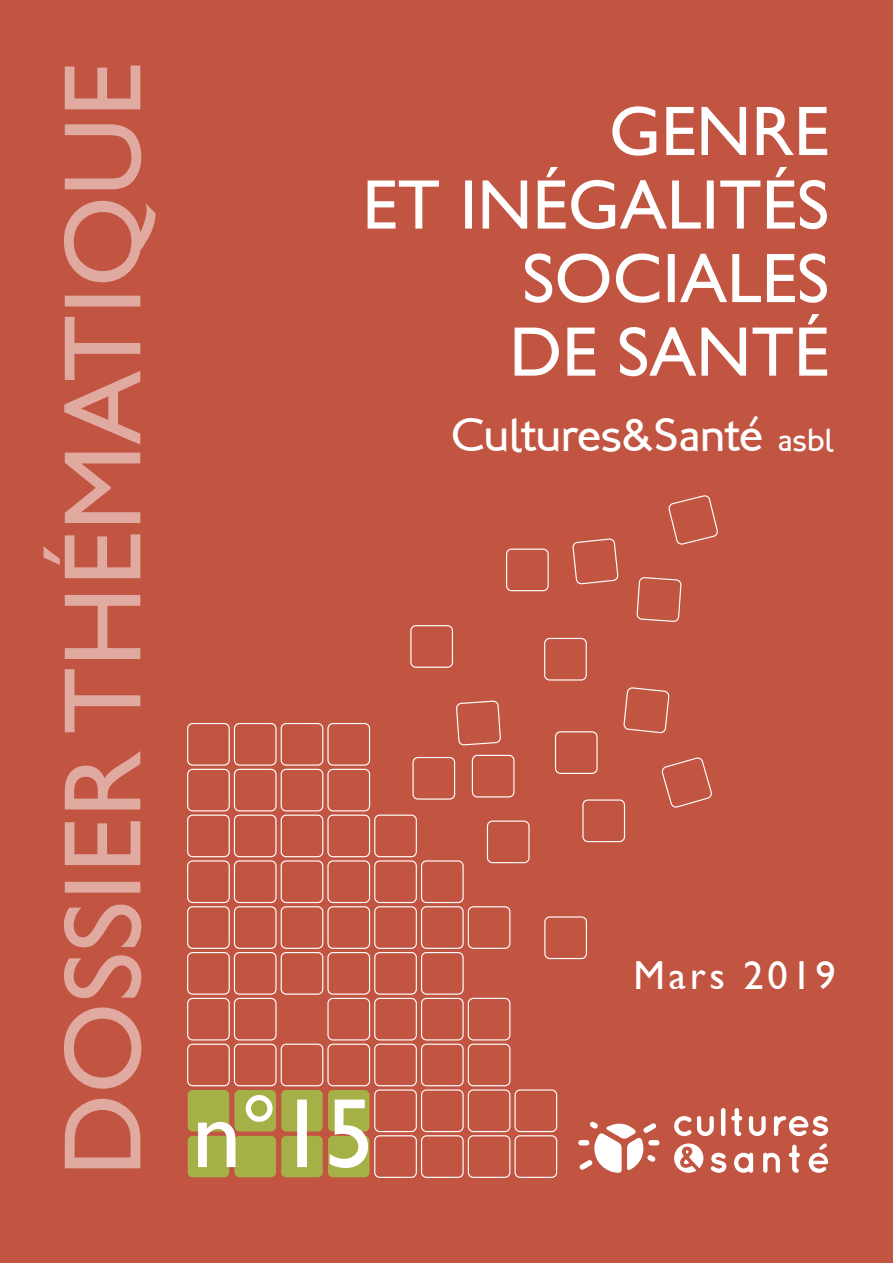
<style>
.page{position:relative;width:893px;height:1263px;background:#c25442}
.page>*{position:absolute;margin:0;border:0;box-sizing:border-box;transform-origin:0 0}
.t1{font:110.7px "Gill Sans";color:#e0aaa0}
.t2{font:99px "Gill Sans";color:#fff}
.t3{font:70.5px/73.5px "Gill Sans";color:#fff;text-align:right}
.t4{font:48px "London Between";letter-spacing:-.01em;color:#fff}
.t5{font:40.5px "Gill Sans";letter-spacing:.09em;color:#fff}
.s1{font-size:33px}
.s2{font-family:"Arial"}
</style>
<div class="page">
<div style="left:188px;top:1136px;width:41px;height:41px;background:#a5b046;border-radius:5px"></div>
<div style="left:374px;top:1135px;width:43px;height:43px;border:1px solid #fff;border-radius:5px"></div>
<div style="left:281px;top:1136px;width:42px;height:41px;background:#a5b046;border-radius:5px"></div>
<div style="left:468px;top:1135px;width:42px;height:43px;border:1px solid #fff;border-radius:5px"></div>
<div style="left:234px;top:1136px;width:42px;height:41px;background:#a5b046;border-radius:5px"></div>
<div style="left:421px;top:1135px;width:43px;height:43px;border:1px solid #fff;border-radius:5px"></div>
<div style="left:328px;top:1136px;width:42px;height:41px;background:#a5b046;border-radius:5px"></div>
<div style="left:514px;top:1135px;width:43px;height:43px;border:1px solid #fff;border-radius:5px"></div>
<div style="left:188px;top:1090px;width:41px;height:41px;background:#a5b046;border-radius:5px"></div>
<div style="left:374px;top:1089px;width:43px;height:43px;border:1px solid #fff;border-radius:5px"></div>
<div style="left:281px;top:1090px;width:42px;height:41px;background:#a5b046;border-radius:5px"></div>
<div style="left:468px;top:1089px;width:42px;height:43px;border:1px solid #fff;border-radius:5px"></div>
<div style="left:234px;top:1090px;width:42px;height:41px;background:#a5b046;border-radius:5px"></div>
<div style="left:421px;top:1089px;width:43px;height:43px;border:1px solid #fff;border-radius:5px"></div>
<div style="left:328px;top:1090px;width:42px;height:41px;background:#a5b046;border-radius:5px"></div>
<div style="left:514px;top:1089px;width:43px;height:43px;border:1px solid #fff;border-radius:5px"></div>
<div style="left:187px;top:1043px;width:43px;height:43px;border:1px solid #fff;border-radius:5px"></div>
<div style="left:374px;top:1043px;width:43px;height:43px;border:1px solid #fff;border-radius:5px"></div>
<div style="left:281px;top:1043px;width:42px;height:43px;border:1px solid #fff;border-radius:5px"></div>
<div style="left:468px;top:1043px;width:42px;height:43px;border:1px solid #fff;border-radius:5px"></div>
<div style="left:234px;top:1043px;width:43px;height:43px;border:1px solid #fff;border-radius:5px"></div>
<div style="left:421px;top:1043px;width:43px;height:43px;border:1px solid #fff;border-radius:5px"></div>
<div style="left:327px;top:1043px;width:43px;height:43px;border:1px solid #fff;border-radius:5px"></div>
<div style="left:187px;top:998px;width:43px;height:42px;border:1px solid #fff;border-radius:5px"></div>
<div style="left:374px;top:998px;width:43px;height:42px;border:1px solid #fff;border-radius:5px"></div>
<div style="left:468px;top:998px;width:42px;height:42px;border:1px solid #fff;border-radius:5px"></div>
<div style="left:234px;top:998px;width:43px;height:42px;border:1px solid #fff;border-radius:5px"></div>
<div style="left:421px;top:998px;width:43px;height:42px;border:1px solid #fff;border-radius:5px"></div>
<div style="left:327px;top:998px;width:43px;height:42px;border:1px solid #fff;border-radius:5px"></div>
<div style="left:187px;top:952px;width:43px;height:43px;border:1px solid #fff;border-radius:5px"></div>
<div style="left:374px;top:952px;width:43px;height:43px;border:1px solid #fff;border-radius:5px"></div>
<div style="left:281px;top:952px;width:42px;height:43px;border:1px solid #fff;border-radius:5px"></div>
<div style="left:234px;top:952px;width:43px;height:43px;border:1px solid #fff;border-radius:5px"></div>
<div style="left:421px;top:952px;width:43px;height:43px;border:1px solid #fff;border-radius:5px"></div>
<div style="left:327px;top:952px;width:43px;height:43px;border:1px solid #fff;border-radius:5px"></div>
<div style="left:544px;top:916px;width:43px;height:43px;border:1px solid #fff;border-radius:5px"></div>
<div style="left:187px;top:906px;width:43px;height:43px;border:1px solid #fff;border-radius:5px"></div>
<div style="left:374px;top:906px;width:43px;height:43px;border:1px solid #fff;border-radius:5px"></div>
<div style="left:281px;top:906px;width:42px;height:43px;border:1px solid #fff;border-radius:5px"></div>
<div style="left:468px;top:906px;width:42px;height:43px;border:1px solid #fff;border-radius:5px"></div>
<div style="left:234px;top:906px;width:43px;height:43px;border:1px solid #fff;border-radius:5px"></div>
<div style="left:421px;top:906px;width:43px;height:43px;border:1px solid #fff;border-radius:5px"></div>
<div style="left:327px;top:906px;width:43px;height:43px;border:1px solid #fff;border-radius:5px"></div>
<div style="left:582px;top:799px;width:43px;height:43px;border:1px solid #fff;border-radius:5px"></div>
<div style="left:187px;top:860px;width:43px;height:43px;border:1px solid #fff;border-radius:5px"></div>
<div style="left:374px;top:860px;width:43px;height:43px;border:1px solid #fff;border-radius:5px"></div>
<div style="left:281px;top:860px;width:42px;height:43px;border:1px solid #fff;border-radius:5px"></div>
<div style="left:487px;top:820px;width:43px;height:43px;border:1px solid #fff;border-radius:5px"></div>
<div style="left:234px;top:860px;width:43px;height:43px;border:1px solid #fff;border-radius:5px"></div>
<div style="left:421px;top:860px;width:43px;height:43px;border:1px solid #fff;border-radius:5px"></div>
<div style="left:327px;top:860px;width:43px;height:43px;border:1px solid #fff;border-radius:5px"></div>
<div style="left:555px;top:731px;width:43px;height:43px;border:1px solid #fff;border-radius:5px"></div>
<div style="left:187px;top:814px;width:43px;height:43px;border:1px solid #fff;border-radius:5px"></div>
<div style="left:374px;top:814px;width:43px;height:43px;border:1px solid #fff;border-radius:5px"></div>
<div style="left:281px;top:814px;width:42px;height:43px;border:1px solid #fff;border-radius:5px"></div>
<div style="left:472px;top:755px;width:42px;height:42px;border:1px solid #fff;border-radius:5px"></div>
<div style="left:234px;top:814px;width:43px;height:43px;border:1px solid #fff;border-radius:5px"></div>
<div style="left:412px;top:757px;width:43px;height:43px;border:1px solid #fff;border-radius:5px"></div>
<div style="left:327px;top:814px;width:43px;height:43px;border:1px solid #fff;border-radius:5px"></div>
<svg style="left:662px;top:757px;width:50px;height:51px"></svg>
<div style="left:187px;top:769px;width:43px;height:42px;border:1px solid #fff;border-radius:5px"></div>
<div style="left:506px;top:549px;width:43px;height:42px;border:1px solid #fff;border-radius:5px"></div>
<div style="left:281px;top:769px;width:42px;height:42px;border:1px solid #fff;border-radius:5px"></div>
<svg style="left:623px;top:687px;width:47px;height:47px"></svg>
<div style="left:234px;top:769px;width:43px;height:42px;border:1px solid #fff;border-radius:5px"></div>
<svg style="left:456px;top:701px;width:44px;height:44px"></svg>
<div style="left:327px;top:769px;width:43px;height:42px;border:1px solid #fff;border-radius:5px"></div>
<svg style="left:636px;top:577px;width:46px;height:45px"></svg>
<div style="left:187px;top:723px;width:43px;height:43px;border:1px solid #fff;border-radius:5px"></div>
<div style="left:410px;top:625px;width:43px;height:43px;border:1px solid #fff;border-radius:5px"></div>
<div style="left:281px;top:723px;width:42px;height:43px;border:1px solid #fff;border-radius:5px"></div>
<svg style="left:573px;top:539px;width:45px;height:45px"></svg>
<div style="left:234px;top:723px;width:43px;height:43px;border:1px solid #fff;border-radius:5px"></div>
<div style="left:544px;top:638px;width:43px;height:42px;border:1px solid #fff;border-radius:5px"></div>
<div style="left:327px;top:723px;width:43px;height:43px;border:1px solid #fff;border-radius:5px"></div>
<svg style="left:669px;top:495px;width:49px;height:50px"></svg>
<svg style="left:674px;top:1143px;width:29px;height:30px"></svg>
<svg style="left:674px;top:1116px;width:40px;height:20px"></svg>
<hr style="left:721px;top:1108px;width:4px;height:28px;background:#fff;border-radius:2px">
<svg style="left:731px;top:1108px;width:11px;height:28px"></svg>
<svg style="left:749px;top:1116px;width:17px;height:20px"></svg>
<svg style="left:774px;top:1116px;width:54px;height:20px"></svg>
<svg style="left:710px;top:1153px;width:16px;height:20px"></svg>
<svg style="left:734px;top:1153px;width:19px;height:20px"></svg>
<svg style="left:763px;top:1153px;width:17px;height:20px"></svg>
<svg style="left:789px;top:1145px;width:11px;height:28px"></svg>
<svg style="left:809px;top:1143px;width:19px;height:30px"></svg>
<div style="left:648px;top:1140px;width:11px;height:5px;background:#fff;border-radius:3px"></div>
<svg style="left:579px;top:1121px;width:77px;height:52px"></svg>
<h1 class="t1" style="left:39px;top:1177px;width:1116px;rotate:-90deg">DOSSIER THÉMATIQUE</h1>
<p class="t3" style="left:362px;top:94px;width:468px">GENRE<br>ET INÉGALITÉS<br>SOCIALES<br>DE SANTÉ</p>
<p class="t4" style="left:451px;top:405px;width:384px">Cultures&amp;Santé <span class="s1">asbl</span></p>
<h2 class="t2" style="left:192px;top:1077px;width:184px">n<span class="s2">°</span>15</h2>
<p class="t5" style="left:634px;top:952px;width:203px">Mars 2019</p>
</div>
